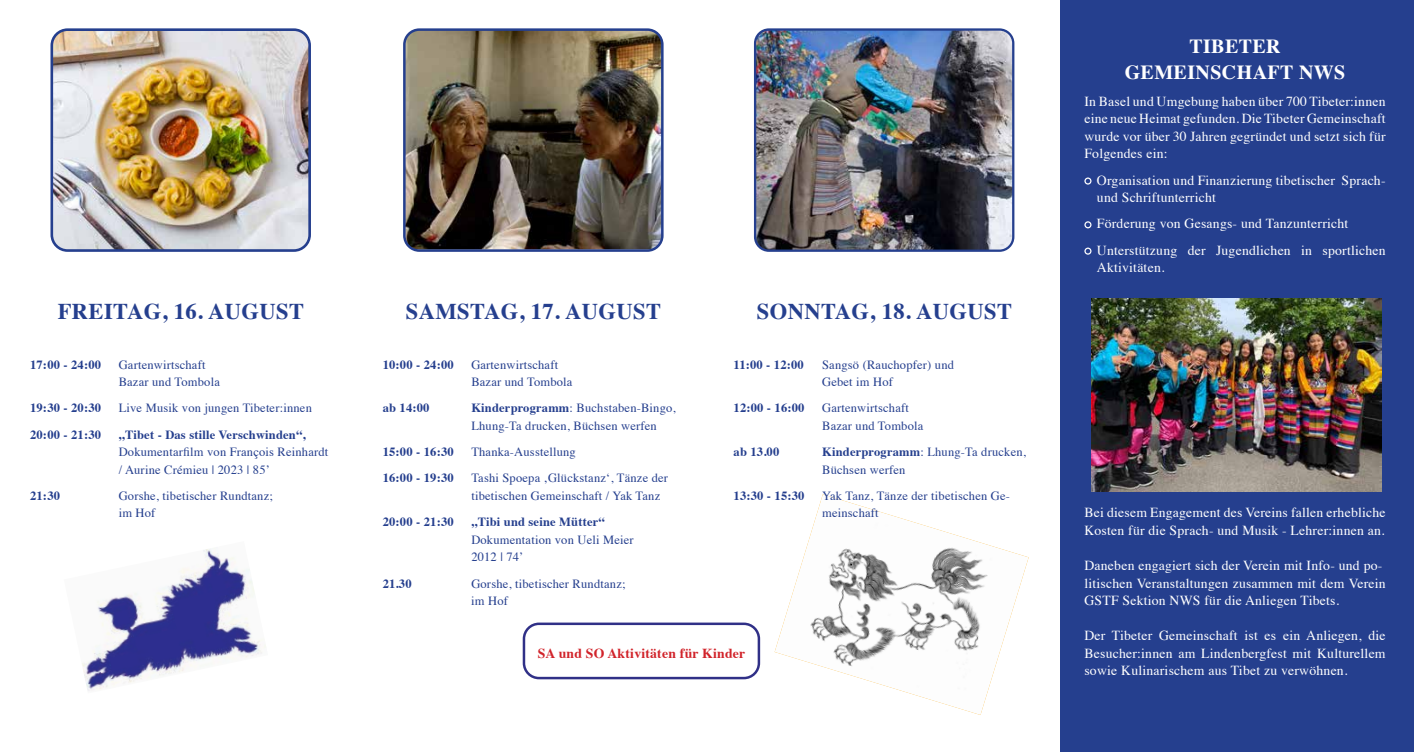
<style>
.page{position:relative;width:1414px;height:752px;background:#fff}
.page>*{position:absolute;margin:0;border:0;box-sizing:border-box;transform-origin:0 0}
.t1{font:700 22.5px "Times";letter-spacing:.02em;color:#253f8e}
.t2{font:700 20px/26.2px "Times";letter-spacing:.02em;color:#fff;text-align:center}
.t3{font:13.75px/17.5px "Times";letter-spacing:.015em;color:#fff}
.t4{font:700 13.75px "Times";letter-spacing:.015em;color:#d1232a}
.t5{font:12.5px/17.5px "Times";letter-spacing:.015em;color:#253f8e}
.t6{font:700 12.5px "Times";letter-spacing:.015em;color:#253f8e}
.s1{font-weight:700}
</style>
<div class="page">
<div style="left:1059px;top:0;width:355px;height:751px;background:#253f8e"></div>
<img style="left:406px;top:31px;width:255px;height:218px">
<div style="left:403px;top:28px;width:260px;height:224px;border:2px solid #253f8e;border-radius:15px"></div>
<img style="left:82px;top:549px;width:184px;height:142px">
<img style="left:54px;top:32px;width:253px;height:216px">
<div style="left:50px;top:28px;width:261px;height:224px;border:3px solid #253f8e;border-radius:16px"></div>
<div style="left:1084px;top:177px;width:7px;height:7px;border:1px solid #fff;border-radius:50%"></div>
<div style="left:1084px;top:221px;width:7px;height:7px;border:1px solid #fff;border-radius:50%"></div>
<div style="left:1084px;top:247px;width:7px;height:7px;border:1px solid #fff;border-radius:50%"></div>
<img style="left:775px;top:494px;width:254px;height:220px">
<div style="left:523px;top:622px;width:237px;height:57px;border:2px solid #303087;border-radius:15px"></div>
<img style="left:755px;top:31px;width:258px;height:218px">
<div style="left:754px;top:28px;width:260px;height:224px;border:2px solid #253f8e;border-radius:14px"></div>
<img style="left:1091px;top:298px;width:291px;height:193px">
<h1 class="t1" style="left:58px;top:290px;width:248px">FREITAG, 16. AUGUST</h1>
<h1 class="t1" style="left:406px;top:290px;width:257px">SAMSTAG, 17. AUGUST</h1>
<h1 class="t1" style="left:757px;top:290px;width:257px">SONNTAG, 18. AUGUST</h1>
<p class="t6" style="left:30px;top:352px;width:72px">17:00 - 24:00</p>
<p class="t5" style="left:119px;top:354px;width:103px">Gartenwirtschaft<br>Bazar und Tombola</p>
<p class="t6" style="left:30px;top:396px;width:72px">19:30 - 20:30</p>
<p class="t5" style="left:119px;top:398px;width:195px">Live Musik von jungen Tibeter:innen</p>
<p class="t6" style="left:30px;top:422px;width:72px">20:00 - 21:30</p>
<p class="t6" style="left:119px;top:422px;width:188px">„Tibet - Das stille Verschwinden“,</p>
<p class="t5" style="left:119px;top:442px;width:211px">Dokumentarfilm von François Reinhardt / Aurine Crémieu | 2023 | 85’</p>
<p class="t6" style="left:30px;top:483px;width:31px">21:30</p>
<p class="t5" style="left:119px;top:485px;width:156px">Gorshe, tibetischer Rundtanz; im Hof</p>
<p class="t6" style="left:383px;top:352px;width:72px">10:00 - 24:00</p>
<p class="t5" style="left:471px;top:354px;width:103px">Gartenwirtschaft<br>Bazar und Tombola</p>
<p class="t6" style="left:383px;top:396px;width:48px">ab 14:00</p>
<p class="t5" style="left:471px;top:398px;width:206px"><span class="s1">Kinderprogramm</span>: Buchstaben-Bingo,<br>Lhung-Ta drucken, Büchsen werfen</p>
<p class="t6" style="left:383px;top:439px;width:72px">15:00 - 16:30</p>
<p class="t5" style="left:471px;top:442px;width:106px">Thanka-Ausstellung</p>
<p class="t6" style="left:383px;top:466px;width:72px">16:00 - 19:30</p>
<p class="t5" style="left:471px;top:468px;width:198px">Tashi Spoepa ‚Glückstanz‘, Tänze der tibetischen Gemeinschaft / Yak Tanz</p>
<p class="t6" style="left:383px;top:509px;width:72px">20:00 - 21:30</p>
<p class="t6" style="left:471px;top:509px;width:135px">„Tibi und seine Mütter“</p>
<p class="t5" style="left:471px;top:529px;width:164px">Dokumentation von Ueli Meier<br>2012 | 74’</p>
<p class="t6" style="left:383px;top:571px;width:30px">21.30</p>
<p class="t5" style="left:471px;top:573px;width:156px">Gorshe, tibetischer Rundtanz; im Hof</p>
<p class="t6" style="left:733px;top:352px;width:72px">11:00 - 12:00</p>
<p class="t5" style="left:822px;top:354px;width:133px">Sangsö (Rauchopfer) und<br>Gebet im Hof</p>
<p class="t6" style="left:733px;top:396px;width:72px">12:00 - 16:00</p>
<p class="t5" style="left:822px;top:398px;width:103px">Gartenwirtschaft<br>Bazar und Tombola</p>
<p class="t6" style="left:733px;top:439px;width:47px">ab 13.00</p>
<p class="t5" style="left:822px;top:442px;width:205px"><span class="s1">Kinderprogramm</span>: Lhung-Ta drucken,<br>Büchsen werfen</p>
<p class="t6" style="left:733px;top:483px;width:72px">13:30 - 15:30</p>
<p class="t5" style="left:822px;top:485px;width:189px">Yak Tanz, Tänze der tibetischen Ge&shy;meinschaft</p>
<p class="t4" style="left:538px;top:639px;width:209px">SA und SO Aktivitäten für Kinder</p>
<h2 class="t2" style="left:1124px;top:31px;width:222px">TIBETER<br>GEMEINSCHAFT NWS</h2>
<p class="t3" style="left:1084px;top:91px;width:303px;text-align:justify">In Basel und Umgebung haben über 700 Tibeter:innen eine neue Heimat gefunden. Die Tibeter Gemeinschaft wurde vor über 30 Jahren gegründet und setzt sich für Folgendes ein:</p>
<p class="t3" style="left:1097px;top:170px;width:290px">Organisation und Finanzierung tibetischer Sprach&shy;und Schriftunterricht</p>
<p class="t3" style="left:1097px;top:209px;width:290px;line-height:26.2px">Förderung von Gesangs- und Tanzunterricht<br>Unterstützung der Jugendlichen in sportlichen</p>
<p class="t3" style="left:1097px;top:257px;width:69px">Aktivitäten.</p>
<p class="t3" style="left:1084px;top:502px;width:303px">Bei diesem Engagement des Vereins fallen erhebliche<br>Kosten für die Sprach- und Musik - Lehrer:innen an.</p>
<p class="t3" style="left:1084px;top:555px;width:303px">Daneben engagiert sich der Verein mit Info- und po&shy;litischen Veranstaltungen zusammen mit dem Verein<br>GSTF Sektion NWS für die Anliegen Tibets.</p>
<p class="t3" style="left:1084px;top:625px;width:303px;text-align:justify">Der Tibeter Gemeinschaft ist es ein Anliegen, die Besucher:innen am Lindenbergfest mit Kulturellem sowie Kulinarischem aus Tibet zu verwöhnen.</p>
</div>
